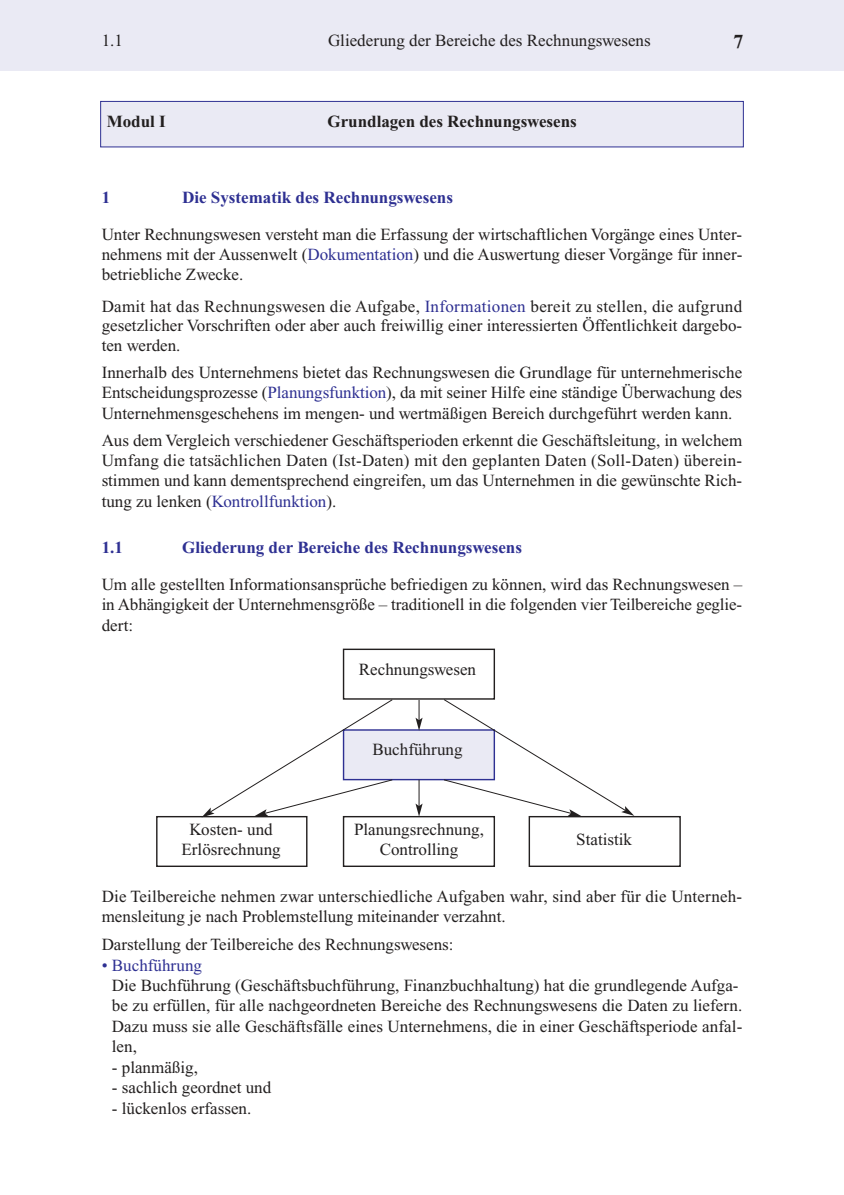
<style>
.page{position:relative;width:844px;height:1195px;background:#fff}
.page>*{position:absolute;margin:0;border:0;box-sizing:border-box;transform-origin:0 0}
.t1{font:700 19.78px "Times New Roman";color:#221f1f}
.t2{font:16.97px/20.5px "Times New Roman";color:#221f1f;text-align:justify}
.t3{font:700 16.97px "Times New Roman";color:#2e3092}
.t4{font:700 16.97px "Times New Roman";color:#221f1f}
.t5{font:16.97px "Times New Roman";color:#2e3092}
.s1{color:#2e3092}
</style>
<div class="page">
<div style="left:0;top:0;width:843px;height:71px;background:#eaeaf4"></div>
<div style="left:156px;top:816px;width:151px;height:51px;border:1px solid #221f1f"></div>
<div style="left:343px;top:816px;width:152px;height:51px;border:1px solid #221f1f"></div>
<div style="left:344px;top:730px;width:149px;height:49px;background:#eaeaf4"></div>
<div style="left:343px;top:729px;width:152px;height:51px;border:1px solid #2e3092"></div>
<div style="left:343px;top:648px;width:152px;height:51px;border:1px solid #221f1f"></div>
<div style="left:528px;top:816px;width:152px;height:51px;border:1px solid #221f1f"></div>
<svg style="left:415px;top:779px;width:7px;height:37px"></svg>
<svg style="left:415px;top:700px;width:7px;height:30px"></svg>
<svg style="left:201px;top:699px;width:192px;height:118px"></svg>
<svg style="left:443px;top:698px;width:191px;height:118px"></svg>
<div style="left:101px;top:102px;width:641px;height:45px;background:#eaeaf4"></div>
<div style="left:100px;top:101px;width:643px;height:46px;border:1px solid #2e3092"></div>
<p class="t2" style="left:102px;top:30px;width:23px">1.1</p>
<p class="t2" style="left:328px;top:30px;width:324px">Gliederung der Bereiche des Rechnungswesens</p>
<p class="t1" style="left:733px;top:31px;width:11px">7</p>
<p class="t4" style="left:107px;top:112px;width:61px">Modul I</p>
<p class="t4" style="left:327px;top:112px;width:251px">Grundlagen des Rechnungswesens</p>
<p class="t3" style="left:102px;top:188px;width:10px">1</p>
<p class="t3" style="left:182px;top:188px;width:272px">Die Systematik des Rechnungswesens</p>
<p class="t2" style="left:102px;top:224px;width:642px">Unter Rechnungswesen versteht man die Erfassung der wirtschaftlichen Vorgänge eines Unter&shy;nehmens mit der Aussenwelt (<span class="s1">Dokumentation</span>) und die Auswertung dieser Vorgänge für inner&shy;betriebliche Zwecke.</p>
<p class="t2" style="left:102px;top:296px;width:642px;line-height:19.8px">Damit hat das Rechnungswesen die Aufgabe, <span class="s1">Informationen</span> bereit zu stellen, die aufgrund gesetzlicher Vorschriften oder aber auch freiwillig einer interessierten Öffentlichkeit dargebo&shy;ten werden.</p>
<p class="t2" style="left:102px;top:362px;width:642px">Innerhalb des Unternehmens bietet das Rechnungswesen die Grundlage für unternehmerische Entscheidungsprozesse (<span class="s1">Planungsfunktion</span>), da mit seiner Hilfe eine ständige Überwachung des Unternehmensgeschehens im mengen- und wertmäßigen Bereich durchgeführt werden kann.</p>
<p class="t2" style="left:102px;top:430px;width:642px">Aus dem Vergleich verschiedener Geschäftsperioden erkennt die Geschäftsleitung, in welchem Umfang die tatsächlichen Daten (Ist-Daten) mit den geplanten Daten (Soll-Daten) überein&shy;stimmen und kann dementsprechend eingreifen, um das Unternehmen in die gewünschte Rich&shy;tung zu lenken (<span class="s1">Kontrollfunktion</span>).</p>
<p class="t3" style="left:102px;top:538px;width:23px">1.1</p>
<p class="t3" style="left:182px;top:538px;width:341px">Gliederung der Bereiche des Rechnungswesens</p>
<p class="t2" style="left:102px;top:574px;width:642px">Um alle gestellten Informationsansprüche befriedigen zu können, wird das Rechnungswesen – in Abhängigkeit der Unternehmensgröße – traditionell in die folgenden vier Teilbereiche geglie&shy;dert:</p>
<p class="t2" style="left:359px;top:660px;width:119px">Rechnungswesen</p>
<p class="t2" style="left:372px;top:740px;width:92px">Buchführung</p>
<p class="t2" style="left:181px;top:819px;width:101px;text-align:center">Kosten- und<br>Erlösrechnung</p>
<p class="t2" style="left:354px;top:819px;width:131px;text-align:center">Planungsrechnung,<br>Controlling</p>
<p class="t2" style="left:576px;top:829px;width:57px">Statistik</p>
<p class="t2" style="left:102px;top:886px;width:642px">Die Teilbereiche nehmen zwar unterschiedliche Aufgaben wahr, sind aber für die Unterneh&shy;mensleitung je nach Problemstellung miteinander verzahnt.</p>
<p class="t2" style="left:102px;top:934px;width:353px">Darstellung der Teilbereiche des Rechnungswesens:</p>
<p class="t5" style="left:102px;top:956px;width:102px">• Buchführung</p>
<p class="t2" style="left:112px;top:975px;width:631px;text-align:left">Die Buchführung (Geschäftsbuchführung, Finanzbuchhaltung) hat die grundlegende Aufga&shy;be zu erfüllen, für alle nachgeordneten Bereiche des Rechnungswesens die Daten zu liefern.<br>Dazu muss sie alle Geschäftsfälle eines Unternehmens, die in einer Geschäftsperiode anfal&shy;len,</p>
<p class="t2" style="left:112px;top:1057px;width:87px">- planmäßig,</p>
<p class="t2" style="left:112px;top:1077px;width:161px">- sachlich geordnet und</p>
<p class="t2" style="left:112px;top:1098px;width:141px">- lückenlos erfassen.</p>
</div>
